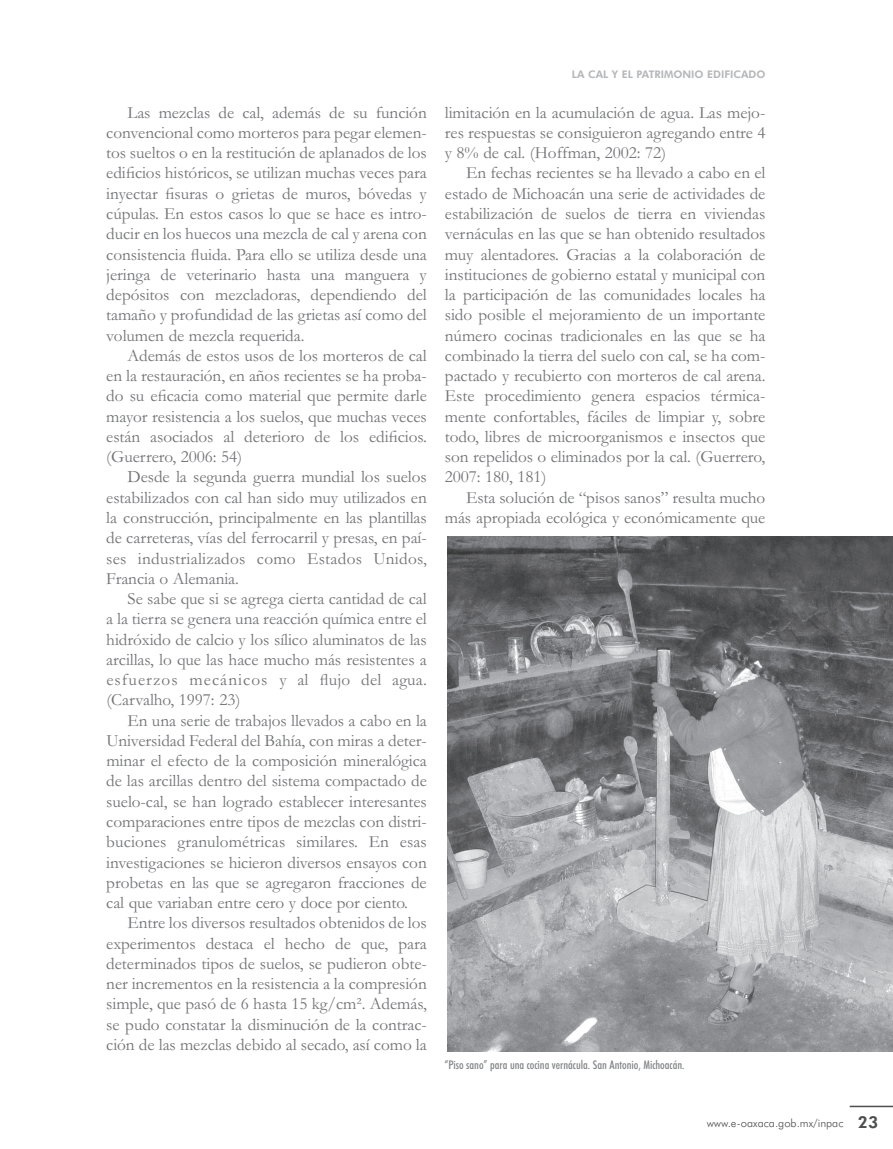
<style>
.page{position:relative;width:893px;height:1149px;background:#fff}
.page>*{position:absolute;margin:0;border:0;box-sizing:border-box;transform-origin:0 0}
.t1{font:17.25px/20.2px "Garamond";letter-spacing:-.005em;color:#727376;text-align:justify}
.t2{font:500 condensed 12px "Futura BT";color:#828487}
.t3{font:300 11.25px "Futura BT";color:#4d4e4f}
.t4{font:800 10.5px "Futura BT";color:#b5b6b9}
.s1{font-weight:800;font-size:16.5px}
</style>
<div class="page">
<hr style="left:850px;top:1105px;width:43px;height:1px;background:#4d4e4f">
<img style="left:447px;top:536px;width:446px;height:515px">
<p class="t1" style="left:106px;top:102px;width:322px;text-indent:21px">Las mezclas de cal, además de su función convencional como morteros para pegar elemen&shy;tos sueltos o en la restitución de aplanados de los edificios históricos, se utilizan muchas veces para inyectar fisuras o grietas de muros, bóvedas y cúpulas. En estos casos lo que se hace es intro&shy;ducir en los huecos una mezcla de cal y arena con consistencia fluida. Para ello se utiliza desde una jeringa de veterinario hasta una manguera y depósitos con mezcladoras, dependiendo del tamaño y profundidad de las grietas así como del volumen de mezcla requerida.</p>
<p class="t1" style="left:106px;top:345px;width:322px;text-indent:21px">Además de estos usos de los morteros de cal en la restauración, en años recientes se ha proba&shy;do su eficacia como material que permite darle mayor resistencia a los suelos, que muchas veces están asociados al deterioro de los edificios. (Guerrero, 2006: 54)</p>
<p class="t1" style="left:106px;top:466px;width:322px;text-indent:21px">Desde la segunda guerra mundial los suelos estabilizados con cal han sido muy utilizados en la construcción, principalmente en las plantillas de carreteras, vías del ferrocarril y presas, en paí&shy;ses industrializados como Estados Unidos, Francia o Alemania.</p>
<p class="t1" style="left:106px;top:588px;width:322px;text-indent:21px">Se sabe que si se agrega cierta cantidad de cal a la tierra se genera una reacción química entre el hidróxido de calcio y los sílico aluminatos de las arcillas, lo que las hace mucho más resistentes a esfuerzos mecánicos y al flujo del agua. (Carvalho, 1997: 23)</p>
<p class="t1" style="left:106px;top:709px;width:322px;text-indent:21px">En una serie de trabajos llevados a cabo en la Universidad Federal del Bahía, con miras a deter&shy;minar el efecto de la composición mineralógica de las arcillas dentro del sistema compactado de suelo-cal, se han logrado establecer interesantes comparaciones entre tipos de mezclas con distri&shy;buciones granulométricas similares. En esas investigaciones se hicieron diversos ensayos con probetas en las que se agregaron fracciones de cal que variaban entre cero y doce por ciento.</p>
<p class="t1" style="left:106px;top:912px;width:322px;text-indent:21px">Entre los diversos resultados obtenidos de los experimentos destaca el hecho de que, para determinados tipos de suelos, se pudieron obte&shy;ner incrementos en la resistencia a la compresión simple, que pasó de 6 hasta 15 kg/cm². Además, se pudo constatar la disminución de la contrac&shy;ción de las mezclas debido al secado, así como la</p>
<p class="t4" style="left:572px;top:68px;width:195px">LA CAL Y EL PATRIMONIO EDIFICADO</p>
<p class="t1" style="left:445px;top:102px;width:322px">limitación en la acumulación de agua. Las mejo&shy;res respuestas se consiguieron agregando entre 4 y 8% de cal. (Hoffman, 2002: 72)</p>
<p class="t1" style="left:445px;top:162px;width:322px;text-indent:21px">En fechas recientes se ha llevado a cabo en el estado de Michoacán una serie de actividades de estabilización de suelos de tierra en viviendas vernáculas en las que se han obtenido resultados muy alentadores. Gracias a la colaboración de instituciones de gobierno estatal y municipal con la participación de las comunidades locales ha sido posible el mejoramiento de un importante número cocinas tradicionales en las que se ha combinado la tierra del suelo con cal, se ha com&shy;pactado y recubierto con morteros de cal arena.<br>Este procedimiento genera espacios térmica&shy;mente confortables, fáciles de limpiar y, sobre todo, libres de microorganismos e insectos que son repelidos o eliminados por la cal. (Guerrero, 2007: 180, 181)</p>
<p class="t1" style="left:445px;top:486px;width:322px;text-align:right">Esta solución de “pisos sanos” resulta mucho más apropiada ecológica y económicamente que</p>
<p class="t2" style="left:444px;top:1056px;width:241px">“Piso sano” para una cocina vernácula. San Antonio, Michoacán.</p>
<p class="t3" style="left:707px;top:1115px;width:173px">www.e-oaxaca.gob.mx/inpac <span class="s1">23</span></p>
</div>
